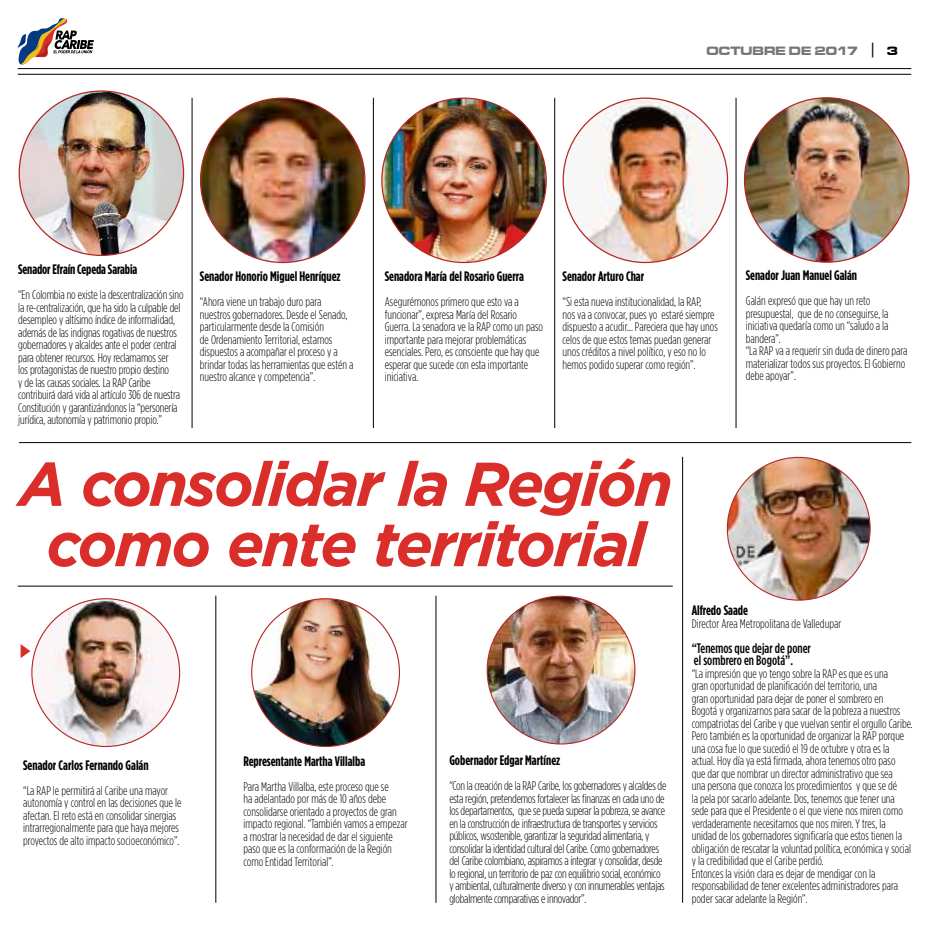
<style>
.page{position:relative;width:929px;height:929px;background:#fff}
.page>*{position:absolute;margin:0;border:0;box-sizing:border-box;transform-origin:0 0}
.t1{font:italic 700 61.62px/60.2px "Gotham";letter-spacing:-.04em;color:#d92e2a;text-align:center}
.t2{font:700 13.75px "Gotham Condensed";color:#000}
.t3{font:500 13.75px/12.5px "Gotham Condensed";color:#000}
.t4{font:300 12.5px/12.5px "Gotham Condensed";color:#000}
.t5{font:300 12.5px/12.5px "Gotham Condensed";letter-spacing:-.02em;color:#000}
.t6{font:12.5px "Microgramma D Bold Exte";color:#797571}
.s1{font-family:"Tw Cen";font-size:17.5px;color:#000}
.s2{color:#000}
</style>
<div class="page">
<hr style="left:18px;top:68px;width:893px;height:1px;background:#000">
<hr style="left:18px;top:74px;width:893px;height:1px;background:#000">
<svg style="left:18px;top:18px;width:76px;height:47px"></svg>
<svg style="left:21px;top:644px;width:9px;height:14px"></svg>
<img style="left:200px;top:99px;width:164px;height:163px">
<img style="left:745px;top:98px;width:163px;height:164px">
<img style="left:382px;top:98px;width:164px;height:164px;border-radius:82px">
<img style="left:727px;top:457px;width:143px;height:143px;border-radius:71px">
<img style="left:563px;top:98px;width:164px;height:164px;border-radius:82px">
<img style="left:19px;top:91px;width:164px;height:164px;border-radius:82px">
<img style="left:252px;top:598px;width:147px;height:148px;border-radius:74px">
<img style="left:487px;top:596px;width:147px;height:147px;border-radius:74px">
<img style="left:32px;top:598px;width:148px;height:148px;border-radius:72px">
<hr style="left:19px;top:442px;width:892px;height:1px;background:#000">
<hr style="left:18px;top:586px;width:654px;height:1px;background:#000">
<hr style="left:682px;top:457px;width:1px;height:445px;background:#000">
<hr style="left:435px;top:595px;width:1px;height:307px;background:#000">
<hr style="left:215px;top:595px;width:1px;height:307px;background:#000">
<hr style="left:192px;top:98px;width:1px;height:330px;background:#000">
<hr style="left:373px;top:98px;width:1px;height:330px;background:#000">
<hr style="left:554px;top:98px;width:1px;height:330px;background:#000">
<hr style="left:735px;top:98px;width:1px;height:330px;background:#000">
<p class="t6" style="left:706px;top:42px;width:13px">OCTUBRE</p>
<p class="t6" style="left:788px;top:42px;width:111px">DE 2017 <span class="s1">|</span> <span class="s2">3</span></p>
<p class="t2" style="left:18px;top:261px;width:121px">Senador Efraín Cepeda Sarabia</p>
<p class="t4" style="left:18px;top:288px;width:167px">“En Colombia no existe la descentralización sino la re-centralización, que ha sido la culpable del desempleo y altísimo índice de informalidad, además de las indignas rogativas de nuestros gobernadores y alcaldes ante el poder central para obtener recursos. Hoy reclamamos ser<br>los protagonistas de nuestro propio destino<br>y de las causas sociales. La RAP Caribe contribuirá dará vida al artículo 306 de nuestra Constitución y garantizándonos la “personería jurídica, autonomía y patrimonio propio.”</p>
<p class="t2" style="left:200px;top:268px;width:142px">Senador Honorio Miguel Henríquez</p>
<p class="t4" style="left:200px;top:295px;width:155px">“Ahora viene un trabajo duro para nuestros gobernadores. Desde el Senado, particularmente desde la Comisión<br>de Ordenamiento Territorial, estamos dispuestos a acompañar el proceso y a brindar todas las herramientas que estén a nuestro alcance y competencia”.</p>
<p class="t2" style="left:384px;top:268px;width:141px">Senadora María del Rosario Guerra</p>
<p class="t4" style="left:384px;top:295px;width:160px">Asegurémonos primero que esto va a funcionar”, expresa María del Rosario Guerra. La senadora ve la RAP como un paso importante para mejorar problemáticas esenciales. Pero, es consciente que hay que esperar que sucede con esta importante iniciativa.</p>
<p class="t2" style="left:562px;top:268px;width:83px">Senador Arturo Char</p>
<p class="t4" style="left:562px;top:295px;width:157px">“Si esta nueva institucionalidad, la RAP,<br>nos va a convocar, pues yo estaré siempre dispuesto a acudir... Pareciera que hay unos celos de que estos temas puedan generar unos créditos a nivel político, y eso no lo hemos podido superar como región”.</p>
<p class="t2" style="left:745px;top:267px;width:113px">Senador Juan Manuel Galán</p>
<p class="t4" style="left:745px;top:294px;width:163px">Galán expresó que que hay un reto presupuestal, que de no conseguirse, la iniciativa quedaría como un “saludo a la bandera”.<br>“La RAP va a requerir sin duda de dinero para materializar todos sus proyectos. El Gobierno debe apoyar”.</p>
<h1 class="t1" style="left:19px;top:453px;width:655px">A consolidar la Región como ente territorial</h1>
<p class="t2" style="left:23px;top:756px;width:127px">Senador Carlos Fernando Galán</p>
<p class="t4" style="left:23px;top:783px;width:160px">“La RAP le permitirá al Caribe una mayor autonomía y control en las decisiones que le afectan. El reto está en consolidar sinergias intrarregionalmente para que haya mejores proyectos de alto impacto socioeconómico”.</p>
<p class="t2" style="left:243px;top:752px;width:123px">Representante Martha Villalba</p>
<p class="t4" style="left:243px;top:779px;width:166px">Para Martha Villalba, este proceso que se<br>ha adelantado por más de 10 años debe consolidarse orientado a proyectos de gran impacto regional. “También vamos a empezar a mostrar la necesidad de dar el siguiente paso que es la conformación de la Región como Entidad Territorial”.</p>
<p class="t2" style="left:449px;top:752px;width:112px">Gobernador Edgar Martínez</p>
<p class="t5" style="left:449px;top:779px;width:218px">“Con la creación de la RAP Caribe, los gobernadores y alcaldes de esta región, pretendemos fortalecer las finanzas en cada uno de los departamentos, que se pueda superar la pobreza, se avance en la construcción de infraestructura de transportes y servicios públicos, wsostenible, garantizar la seguridad alimentaria, y consolidar la identidad cultural del Caribe. Como gobernadores del Caribe colombiano, aspiramos a integrar y consolidar, desde lo regional, un territorio de paz con equilibrio social, económico y ambiental, culturalmente diverso y con innumerables ventajas globalmente comparativas e innovador”.</p>
<p class="t2" style="left:691px;top:602px;width:58px">Alfredo Saade</p>
<p class="t4" style="left:691px;top:616px;width:151px">Director Area Metropolitana de Valledupar</p>
<p class="t3" style="left:691px;top:641px;width:121px">“Tenemos que dejar de poner el sombrero en Bogotá”.</p>
<p class="t4" style="left:691px;top:666px;width:222px">“La impresión que yo tengo sobre la RAP es que es una<br>gran oportunidad de planificación del territorio, una<br>gran oportunidad para dejar de poner el sombrero en<br>Bogotá y organizarnos para sacar de la pobreza a nuestros compatriotas del Caribe y que vuelvan sentir el orgullo Caribe.<br>Pero también es la oportunidad de organizar la RAP porque una cosa fue lo que sucedió el 19 de octubre y otra es la actual. Hoy día ya está firmada, ahora tenemos otro paso<br>que dar que nombrar un director administrativo que sea<br>una persona que conozca los procedimientos y que se dé<br>la pela por sacarlo adelante. Dos, tenemos que tener una sede para que el Presidente o el que viene nos miren como verdaderamente necesitamos que nos miren. Y tres, la unidad de los gobernadores significaría que estos tienen la obligación de rescatar la voluntad política, económica y social y la credibilidad que el Caribe perdió.<br>Entonces la visión clara es dejar de mendigar con la responsabilidad de tener excelentes administradores para poder sacar adelante la Región”.</p>
</div>
